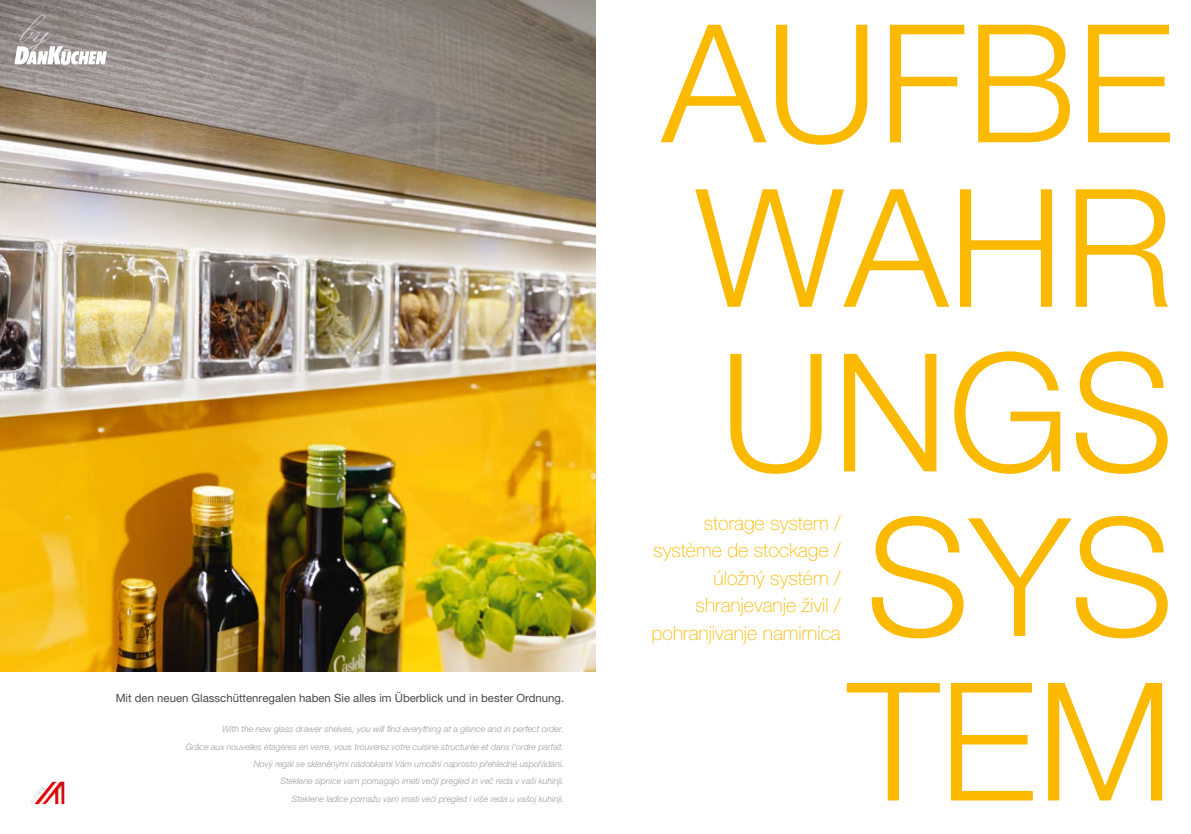
<style>
.page{position:relative;width:1191px;height:834px;background:#fff}
.page>*{position:absolute;margin:0;border:0;box-sizing:border-box;transform-origin:0 0}
.t1{font:300 164.41px/164.4px "Helvetica Neue CELT";color:#fbb900;text-align:right}
.t2{font:100 19.6px/27.5px "Helvetica Neue CELT";color:#fbb900;text-align:right}
.t3{font:11.38px "Helvetica Neue CELT";color:#494948}
.t4{font:italic 300 8.75px/17.4px "Helvetica Neue CELT";color:#9c9c9c;text-align:right}
</style>
<div class="page">
<img style="left:0;top:0;width:595px;height:671px">
<svg style="left:42px;top:781px;width:11px;height:13px"></svg>
<svg style="left:14px;top:14px;width:93px;height:51px"></svg>
<h3 class="t3" style="left:116px;top:690px;width:450px">Mit den neuen Glasschüttenregalen haben Sie alles im Überblick und in bester Ordnung.</h3>
<p class="t4" style="left:186px;top:720px;width:380px">With the new glass drawer shelves, you will find everything at a glance and in perfect order.<br>Grâce aux nouvelles étagères en verre, vous trouverez votre cuisine structurée et dans l’ordre parfait.<br>Nový regál se skleněnými nádobkami Vám umožní naprosto přehledné uspořádání.<br>Steklene sipnice vam pomagajo imeti večji pregled in več reda v vaši kuhinji.<br>Staklene ladice pomažu vam imati veći pregled i više reda u vašoj kuhinji.</p>
<h1 class="t1" style="left:661px;top:1px;width:513px">AUFBE<br>WAHR<br>UNGS<br>SYS<br>TEM</h1>
<h2 class="t2" style="left:651px;top:509px;width:190px">storage system / système de stockage / úložný systém / shranjevanje živil / pohranjivanje namirnica</h2>
</div>
